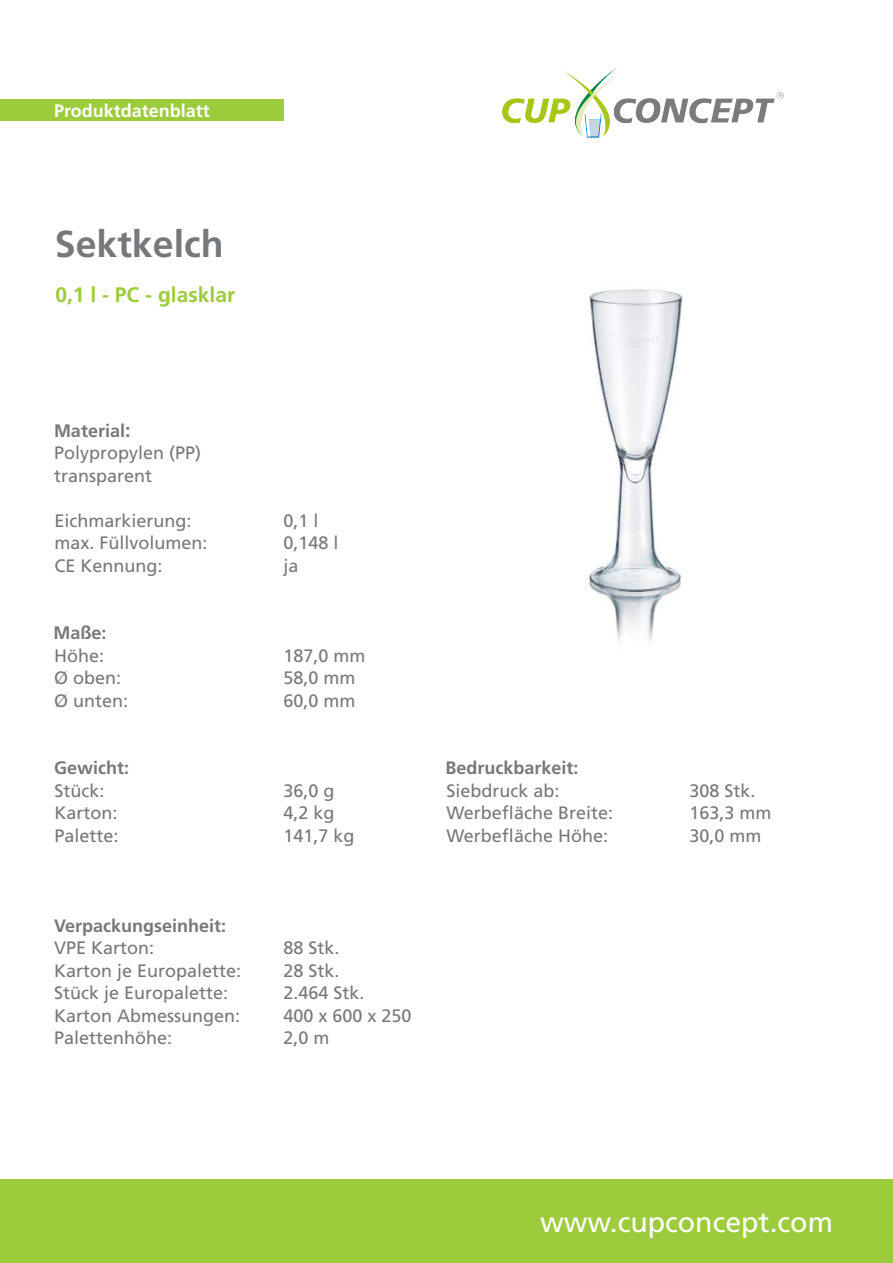
<style>
.page{position:relative;width:893px;height:1263px;background:#fff}
.page>*{position:absolute;margin:0;border:0;box-sizing:border-box;transform-origin:0 0}
.t1{font:700 37.5px "Frutiger LT Pro";color:#76787b}
.t2{font:28.5px "Frutiger LT Pro";color:#fff}
.t3{font:700 21px "Frutiger LT Pro";color:#9ccb3b}
.t4{font:18px/22.5px "Frutiger LT Pro";color:#76787b}
.t5{font:700 18px "Frutiger LT Pro";color:#76787b}
.t6{font:700 18px "Frutiger LT Pro";color:#fff}
.s1{font-size:19.5px}
</style>
<div class="page">
<img style="left:502px;top:66px;width:281px;height:72px">
<div style="left:0;top:1179px;width:893px;height:84px;background:#9ccb3b"></div>
<img style="left:589px;top:289px;width:94px;height:353px">
<div style="left:0;top:100px;width:284px;height:21px;background:#9ccb3b"></div>
<p class="t6" style="left:54px;top:100px;width:157px">Produktdatenblatt</p>
<h1 class="t1" style="left:55px;top:221px;width:170px">Sektkelch</h1>
<p class="t3" style="left:55px;top:282px;width:181px">0,1 l - PC - glasklar</p>
<p class="t5" style="left:54px;top:420px;width:78px">Material<span class="s1">:</span></p>
<p class="t4" style="left:54px;top:442px;width:149px">Polypropylen (PP) transparent</p>
<p class="t4" style="left:54px;top:509px;width:155px">Eichmarkierung: max. Füllvolumen:<br>CE Kennung:</p>
<p class="t4" style="left:284px;top:509px;width:57px">0,1 l<br>0,148 l ja</p>
<p class="t5" style="left:54px;top:622px;width:55px">Maße:</p>
<p class="t4" style="left:54px;top:644px;width:76px">Höhe:<br>Ø oben:<br>Ø unten:</p>
<p class="t4" style="left:284px;top:644px;width:84px">187,0 mm<br>58,0 mm<br>60,0 mm</p>
<p class="t5" style="left:54px;top:757px;width:77px">Gewicht:</p>
<p class="t5" style="left:446px;top:757px;width:135px">Bedruckbarkeit:</p>
<p class="t4" style="left:55px;top:779px;width:66px">Stück:<br>Karton:<br>Palette:</p>
<p class="t4" style="left:446px;top:779px;width:168px">Siebdruck ab:<br>Werbefläche Breite:<br>Werbefläche Höhe:</p>
<p class="t4" style="left:284px;top:779px;width:73px">36,0 g<br>4,2 kg<br>141,7 kg</p>
<p class="t4" style="left:689px;top:779px;width:84px">308 Stk.<br>163,3 mm<br>30,0 mm</p>
<p class="t5" style="left:54px;top:915px;width:174px">Verpackungseinheit:</p>
<p class="t4" style="left:54px;top:937px;width:189px">VPE Karton:<br>Karton je Europalette:<br>Stück je Europalette:<br>Karton Abmessungen:<br>Palettenhöhe:</p>
<p class="t4" style="left:284px;top:937px;width:130px">88 Stk.<br>28 Stk.<br>2.464 Stk.<br>400 x 600 x 250<br>2,0 m</p>
<h2 class="t2" style="left:540px;top:1205px;width:294px">www.cupconcept.com</h2>
</div>
